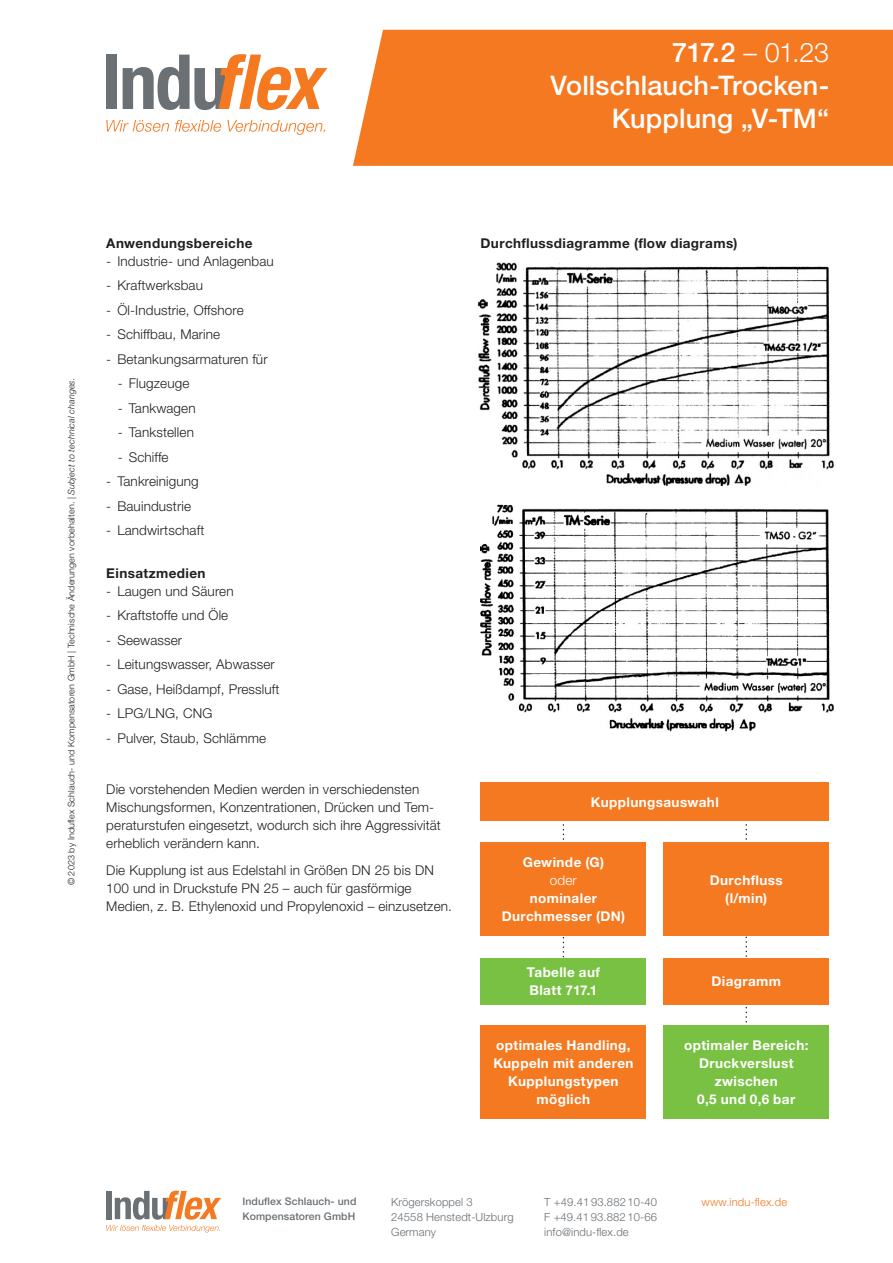
<style>
.page{position:relative;width:893px;height:1263px;background:#fff}
.page>*{position:absolute;margin:0;border:0;box-sizing:border-box;transform-origin:0 0}
.t1{font:500 27px/33px "Helvetica Neue LT Pro";letter-spacing:.005em;color:#fff;text-align:right}
.t2{font:300 13.5px/18px "Helvetica Neue LT Pro";letter-spacing:.01em;color:#231f20}
.t3{font:700 13.5px/18px "Helvetica Neue LT Pro";letter-spacing:.03em;color:#fff;text-align:center}
.t4{font:700 13.5px "Helvetica Neue LT Pro";letter-spacing:.03em;color:#231f20}
.t5{font:300 13.5px "Helvetica Neue LT Pro";color:#fff}
.t6{font:300 11.25px/15px "Helvetica Neue LT Pro";letter-spacing:.01em;color:#696f74;text-align:justify}
.t7{font:300 11.25px "Helvetica Neue LT Pro";letter-spacing:.01em;color:#f47921}
.t8{font:500 10.5px/15px "Helvetica Neue LT Pro";letter-spacing:.01em;color:#696f74}
.t9{font:300 9px "Helvetica Neue LT Pro";letter-spacing:.01em;color:#231f20}
.s1{font-weight:300}
.s2{font-style:italic}
</style>
<div class="page">
<svg style="left:106px;top:1191px;width:115px;height:41px"></svg>
<img style="left:477px;top:262px;width:358px;height:224px">
<img style="left:481px;top:504px;width:354px;height:228px">
<svg style="left:563px;top:824px;width:1px;height:134px"></svg>
<svg style="left:745px;top:824px;width:2px;height:202px"></svg>
<div style="left:480px;top:782px;width:349px;height:39px;background:#f47921"></div>
<div style="left:480px;top:842px;width:166px;height:93px;background:#f47921"></div>
<div style="left:480px;top:1026px;width:166px;height:93px;background:#f47921"></div>
<div style="left:480px;top:958px;width:166px;height:46px;background:#79c142"></div>
<div style="left:663px;top:842px;width:166px;height:93px;background:#f47921"></div>
<div style="left:663px;top:1026px;width:166px;height:93px;background:#79c142"></div>
<div style="left:663px;top:958px;width:166px;height:46px;background:#f47921"></div>
<svg style="left:106px;top:120px;width:63px;height:12px"></svg>
<svg style="left:175px;top:120px;width:46px;height:12px"></svg>
<svg style="left:227px;top:120px;width:98px;height:15px"></svg>
<div style="left:106px;top:55px;width:11px;height:54px;background:#6a7074"></div>
<svg style="left:123px;top:54px;width:204px;height:56px"></svg>
<div style="left:353px;top:30px;width:540px;height:136px;background:#f47921"></div>
<h1 class="t1" style="left:551px;top:35px;width:280px">717.2 <span class="s1">– 01.23<br></span>Vollschlauch-Trocken-<br>Kupplung „V-TM“</h1>
<p class="t9" style="left:66px;top:885px;width:509px;rotate:-90deg">© 2023 by Induflex Schlauch- und Kompensatoren GmbH | Technische Änderungen vorbehalten. | <span class="s2">Subject to technical changes.</span></p>
<p class="t4" style="left:106px;top:234px;width:148px">Anwendungsbereiche</p>
<p class="t2" style="left:106px;top:252px;width:169px">- Industrie- und Anlagenbau</p>
<p class="t2" style="left:106px;top:276px;width:98px">- Kraftwerksbau</p>
<p class="t2" style="left:106px;top:301px;width:139px">- Öl-Industrie, Offshore</p>
<p class="t2" style="left:106px;top:325px;width:115px">- Schiffbau, Marine</p>
<p class="t2" style="left:106px;top:350px;width:163px">- Betankungsarmaturen für</p>
<p class="t2" style="left:118px;top:374px;width:73px">- Flugzeuge</p>
<p class="t2" style="left:118px;top:399px;width:79px">- Tankwagen</p>
<p class="t2" style="left:118px;top:423px;width:78px">- Tankstellen</p>
<p class="t2" style="left:118px;top:448px;width:52px">- Schiffe</p>
<p class="t2" style="left:106px;top:472px;width:94px">- Tankreinigung</p>
<p class="t2" style="left:106px;top:497px;width:86px">- Bauindustrie</p>
<p class="t2" style="left:106px;top:521px;width:100px">- Landwirtschaft</p>
<p class="t4" style="left:106px;top:564px;width:101px">Einsatzmedien</p>
<p class="t2" style="left:106px;top:582px;width:129px">- Laugen und Säuren</p>
<p class="t2" style="left:106px;top:606px;width:123px">- Kraftstoffe und Öle</p>
<p class="t2" style="left:106px;top:631px;width:77px">- Seewasser</p>
<p class="t2" style="left:106px;top:655px;width:170px">- Leitungswasser, Abwasser</p>
<p class="t2" style="left:106px;top:680px;width:175px">- Gase, Heißdampf, Pressluft</p>
<p class="t2" style="left:106px;top:704px;width:108px">- LPG/LNG, CNG</p>
<p class="t2" style="left:106px;top:729px;width:161px">- Pulver, Staub, Schlämme</p>
<p class="t2" style="left:106px;top:780px;width:336px">Die vorstehenden Medien werden in verschiedensten Mischungsformen, Konzentrationen, Drücken und Tem&shy;peraturstufen eingesetzt, wodurch sich ihre Aggressivität erheblich verändern kann.</p>
<p class="t2" style="left:106px;top:861px;width:347px">Die Kupplung ist aus Edelstahl in Größen DN 25 bis DN<br>100 und in Druckstufe PN 25 – auch für gasförmige<br>Medien, z. B. Ethylenoxid und Propylenoxid – einzusetzen.</p>
<p class="t4" style="left:480px;top:234px;width:258px">Durchflussdiagramme (flow diagrams)</p>
<p class="t3" style="left:591px;top:792px;width:129px">Kupplungsauswahl</p>
<p class="t3" style="left:523px;top:852px;width:83px">Gewinde (G)</p>
<p class="t5" style="left:550px;top:871px;width:28px">oder</p>
<p class="t3" style="left:502px;top:888px;width:125px">nominaler<br>Durchmesser (DN)</p>
<p class="t3" style="left:527px;top:963px;width:75px;text-align:left">Tabelle auf<br>Blatt 717.1</p>
<p class="t3" style="left:493px;top:1036px;width:142px">optimales Handling,<br>Kuppeln mit anderen<br>Kupplungstypen möglich</p>
<p class="t3" style="left:710px;top:870px;width:75px">Durchfluss (l/min)</p>
<p class="t3" style="left:711px;top:972px;width:71px">Diagramm</p>
<p class="t3" style="left:684px;top:1036px;width:126px">optimaler Bereich:<br>Druckverslust zwischen<br>0,5 und 0,6 bar</p>
<p class="t8" style="left:242px;top:1194px;width:116px">Induflex Schlauch- und<br>Kompensatoren GmbH</p>
<p class="t6" style="left:544px;top:1194px;width:114px">T +49.41 93.882 10-40<br>F +49.41 93.882 10-66 info@indu-flex.de</p>
<p class="t6" style="left:391px;top:1194px;width:83px">Krögerskoppel 3</p>
<p class="t7" style="left:702px;top:1195px;width:87px">www.indu-flex.de</p>
<p class="t6" style="left:391px;top:1209px;width:124px">24558 Henstedt-Ulzburg<br>Germany</p>
</div>
